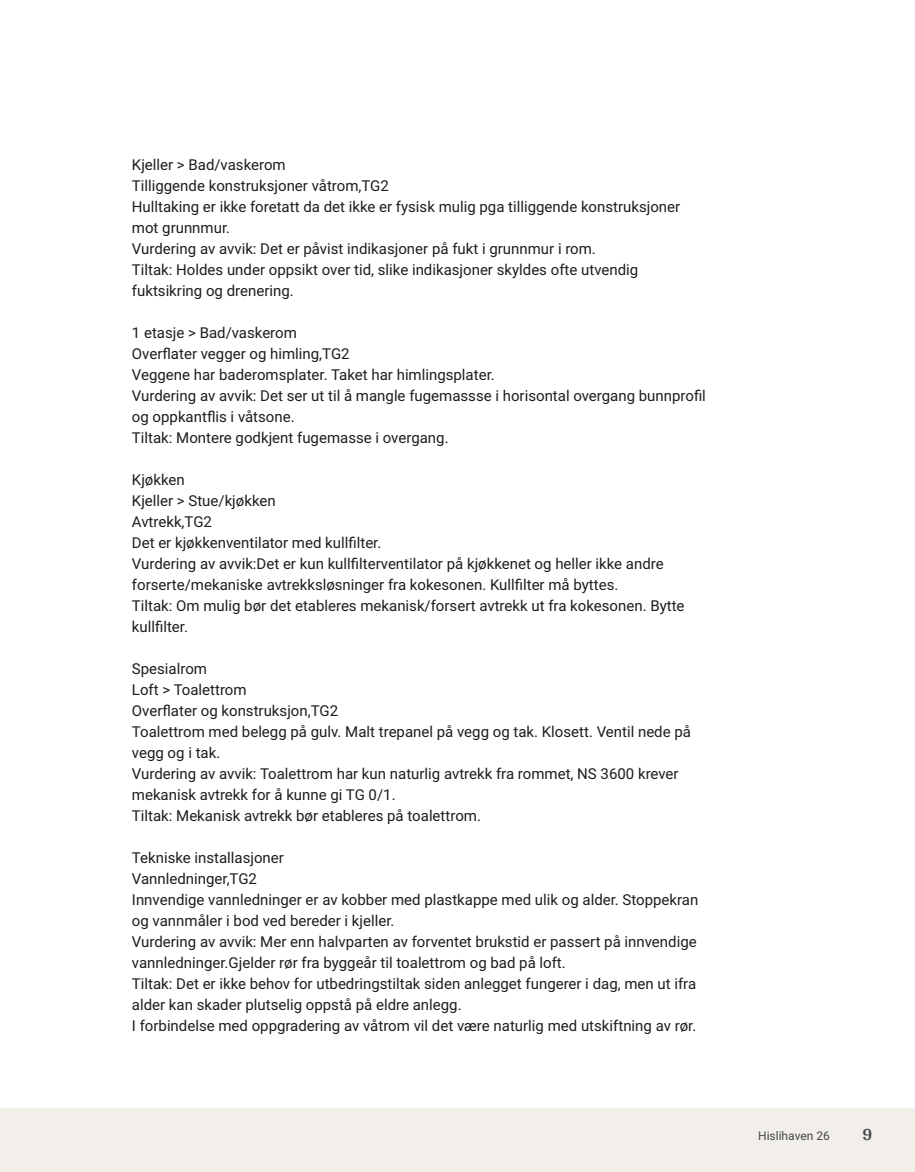
<style>
.page{position:relative;width:915px;height:1172px;background:#fff}
.page>*{position:absolute;margin:0;border:0;box-sizing:border-box;transform-origin:0 0}
.t1{font:700 18px "Arya";color:#414749}
.t2{font:15px/21px "Roboto";color:#1d1d1b}
.t3{font:12px "Roboto";color:#414749}
</style>
<div class="page">
<div style="left:0;top:1108px;width:914px;height:64px;background:#f2eeea"></div>
<p class="t2" style="left:132px;top:153px;width:549px">Kjeller &gt; Bad/vaskerom<br>Tilliggende konstruksjoner våtrom,TG2<br>Hulltaking er ikke foretatt da det ikke er fysisk mulig pga tilliggende konstruksjoner mot grunnmur.<br>Vurdering av avvik: Det er påvist indikasjoner på fukt i grunnmur i rom.<br>Tiltak: Holdes under oppsikt over tid, slike indikasjoner skyldes ofte utvendig fuktsikring og drenering.</p>
<p class="t2" style="left:132px;top:321px;width:575px">1 etasje &gt; Bad/vaskerom<br>Overflater vegger og himling,TG2<br>Veggene har baderomsplater. Taket har himlingsplater.<br>Vurdering av avvik: Det ser ut til å mangle fugemassse i horisontal overgang bunnprofil og oppkantflis i våtsone.<br>Tiltak: Montere godkjent fugemasse i overgang.</p>
<p class="t2" style="left:132px;top:468px;width:554px">Kjøkken<br>Kjeller &gt; Stue/kjøkken<br>Avtrekk,TG2<br>Det er kjøkkenventilator med kullfilter.<br>Vurdering av avvik:Det er kun kullfilterventilator på kjøkkenet og heller ikke andre forserte/mekaniske avtrekksløsninger fra kokesonen. Kullfilter må byttes.<br>Tiltak: Om mulig bør det etableres mekanisk/forsert avtrekk ut fra kokesonen. Bytte kullfilter.</p>
<p class="t2" style="left:132px;top:657px;width:560px">Spesialrom<br>Loft &gt; Toalettrom<br>Overflater og konstruksjon,TG2<br>Toalettrom med belegg på gulv. Malt trepanel på vegg og tak. Klosett. Ventil nede på vegg og i tak.<br>Vurdering av avvik: Toalettrom har kun naturlig avtrekk fra rommet, NS 3600 krever mekanisk avtrekk for å kunne gi TG 0/1.<br>Tiltak: Mekanisk avtrekk bør etableres på toalettrom.</p>
<p class="t2" style="left:132px;top:846px;width:567px">Tekniske installasjoner<br>Vannledninger,TG2<br>Innvendige vannledninger er av kobber med plastkappe med ulik og alder. Stoppekran og vannmåler i bod ved bereder i kjeller.<br>Vurdering av avvik: Mer enn halvparten av forventet brukstid er passert på innvendige vannledninger.Gjelder rør fra byggeår til toalettrom og bad på loft.<br>Tiltak: Det er ikke behov for utbedringstiltak siden anlegget fungerer i dag, men ut ifra alder kan skader plutselig oppstå på eldre anlegg.<br>I forbindelse med oppgradering av våtrom vil det være naturlig med utskiftning av rør.</p>
<p class="t3" style="left:757px;top:1127px;width:73px">Hislihaven 26</p>
<p class="t1" style="left:862px;top:1123px;width:11px">9</p>
</div>
